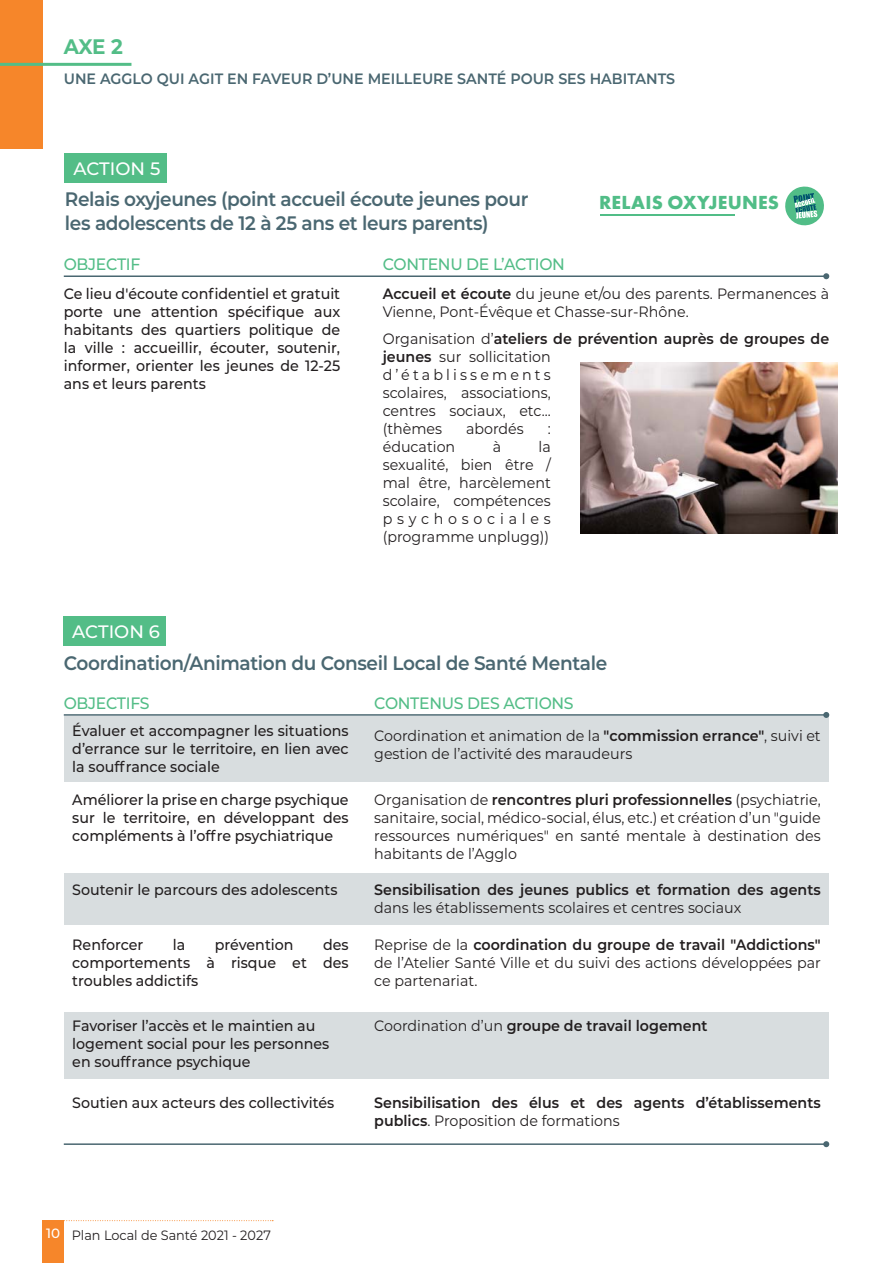
<style>
.page{position:relative;width:893px;height:1263px;background:#fff}
.page>*{position:absolute;margin:0;border:0;box-sizing:border-box;transform-origin:0 0}
.t1{font:700 21px "Montserrat";color:#53bd87;scale:.95 1}
.t2{font:700 19.65px "Futura PT";letter-spacing:.01em;color:#51bd87}
.t3{font:600 19.5px/23.4px "Montserrat";letter-spacing:-.02em;color:#4a6771;scale:.95 1}
.t4{font:500 18px "Montserrat";color:#fff}
.t5{font:500 16.5px "Montserrat";letter-spacing:-.02em;color:#53bd87;scale:.95 1}
.t6{font:15px/18px "Montserrat";color:#231f20;scale:.95 1}
.t7{font:500 15px/18px "Montserrat";color:#231f20;text-align:justify;scale:.95 1}
.t8{font:600 15px/18px "Montserrat";color:#231f20;scale:.95 1}
.t9{font:600 15px "Montserrat";color:#4a6771;scale:.95 1}
.t10{font:13.5px "Montserrat";color:#231f20;scale:.95 1}
.s1{font-weight:600}
.s2{font-weight:400}
</style>
<div class="page">
<div style="left:43px;top:1220px;width:21px;height:43px;background:#f6862a"></div>
<svg style="left:64px;top:1220px;width:209px;height:1px"></svg>
<div style="left:64px;top:716px;width:764px;height:65px;background:#d8dddf"></div>
<div style="left:64px;top:873px;width:764px;height:52px;background:#d8dddf"></div>
<div style="left:64px;top:1012px;width:764px;height:67px;background:#d8dddf"></div>
<div style="left:0;top:0;width:43px;height:149px;background:#f6862a"></div>
<hr style="left:0;top:63px;width:131px;height:3px;background:#53bd87">
<div style="left:65px;top:153px;width:102px;height:30px;background:#53bd87"></div>
<hr style="left:600px;top:215px;width:134px;height:1px;background:#51bd87">
<svg style="left:785px;top:187px;width:39px;height:38px"></svg>
<div style="left:64px;top:617px;width:102px;height:29px;background:#53bd87"></div>
<hr style="left:64px;top:275px;width:762px;height:2px;background:#4a6771">
<svg style="left:823px;top:273px;width:6px;height:6px"></svg>
<hr style="left:64px;top:714px;width:762px;height:2px;background:#4a6771">
<svg style="left:823px;top:712px;width:6px;height:6px"></svg>
<hr style="left:64px;top:1143px;width:762px;height:2px;background:#4a6771">
<svg style="left:823px;top:1141px;width:6px;height:6px"></svg>
<img style="left:580px;top:363px;width:257px;height:171px">
<h1 class="t1" style="left:64px;top:35px;width:64px">AXE 2</h1>
<p class="t9" style="left:64px;top:72px;width:645px">UNE AGGLO QUI AGIT EN FAVEUR D’UNE MEILLEURE SANTÉ POUR SES HABITANTS</p>
<p class="t4" style="left:73px;top:160px;width:88px">ACTION 5</p>
<h3 class="t3" style="left:65px;top:189px;width:489px">Relais oxyjeunes (point accueil écoute jeunes pour les adolescents de 12 à 25 ans et leurs parents)</h3>
<p class="t5" style="left:64px;top:257px;width:82px">OBJECTIF</p>
<p class="t5" style="left:383px;top:257px;width:193px">CONTENU DE L’ACTION</p>
<h2 class="t2" style="left:599px;top:196px;width:181px">RELAIS OXYJEUNES</h2>
<p class="t7" style="left:64px;top:286px;width:292px">Ce lieu d'écoute confidentiel et gratuit porte une attention spécifique aux habitants des quartiers politique de la ville : accueillir, écouter, soutenir, informer, orienter les jeunes de 12-25 ans et leurs parents</p>
<p class="t6" style="left:383px;top:286px;width:471px"><span class="s1">Accueil et écoute</span> du jeune et/ou des parents. Permanences à<br>Vienne, Pont-Évêque et Chasse-sur-Rhône.</p>
<p class="t6" style="left:383px;top:331px;width:471px">Organisation d’<span class="s1">ateliers de prévention auprès de groupes de jeunes</span> sur sollicitation<br>d’établissements<br>scolaires, associations,<br>centres sociaux, etc...<br>(thèmes</p>
<p class="t6" style="left:466px;top:421px;width:62px">abordés</p>
<p class="t6" style="left:548px;top:421px;width:5px">:</p>
<p class="t6" style="left:383px;top:439px;width:178px;text-align:justify;text-indent:156px">la sexualité, bien être / mal être, harcèlement scolaire, compétences psychosociales (programme unplugg))</p>
<p class="t6" style="left:383px;top:439px;width:78px">éducation</p>
<p class="t6" style="left:493px;top:439px;width:10px">à</p>
<p class="t4" style="left:72px;top:623px;width:89px">ACTION 6</p>
<h3 class="t3" style="left:64px;top:652px;width:573px">Coordination/Animation du Conseil Local de Santé Mentale</h3>
<p class="t5" style="left:64px;top:695px;width:92px">OBJECTIFS</p>
<p class="t5" style="left:374px;top:695px;width:211px">CONTENUS DES ACTIONS</p>
<p class="t7" style="left:72px;top:723px;width:292px">Évaluer et accompagner les situations d’errance sur le territoire, en lien avec la souffrance sociale</p>
<p class="t6" style="left:374px;top:728px;width:471px">Coordination et animation de la <span class="s1">"commission errance"</span>, suivi et gestion de l’activité des maraudeurs</p>
<p class="t7" style="left:72px;top:792px;width:292px">Améliorer la prise en charge psychique sur le territoire, en développant des compléments à l’offre psychiatrique</p>
<p class="t7" style="left:72px;top:882px;width:281px">Soutenir le parcours des adolescents</p>
<p class="t7" style="left:72px;top:936px;width:76px">Renforcer</p>
<p class="t7" style="left:173px;top:936px;width:15px">la</p>
<p class="t7" style="left:215px;top:936px;width:84px">prévention</p>
<p class="t7" style="left:72px;top:936px;width:292px;text-indent:251px">des comportements à risque et des troubles addictifs</p>
<p class="t7" style="left:72px;top:1018px;width:272px;text-align:left">Favoriser l’accès et le maintien au logement social pour les personnes en souffrance psychique</p>
<p class="t7" style="left:72px;top:1094px;width:277px">Soutien aux acteurs des collectivités</p>
<p class="t6" style="left:374px;top:792px;width:471px;text-align:justify">Organisation de <span class="s1">rencontres pluri professionnelles</span> (psychiatrie, sanitaire, social, médico-social, élus, etc.) et création d’un "guide ressources numériques" en santé mentale à destination des habitants de l’Agglo</p>
<p class="t8" style="left:374px;top:882px;width:471px">Sensibilisation des jeunes publics et formation des agents</p>
<p class="t6" style="left:374px;top:900px;width:388px">dans les établissements scolaires et centres sociaux</p>
<p class="t6" style="left:374px;top:936px;width:471px;text-align:justify">Reprise de la <span class="s1">coordination du groupe de travail "Addictions" </span>de l’Atelier Santé Ville et du suivi des actions développées par ce partenariat.</p>
<p class="t8" style="left:374px;top:1017px;width:352px"><span class="s2">Coordination d’un</span> groupe de travail logement</p>
<p class="t8" style="left:374px;top:1094px;width:471px">Sensibilisation des élus et des agents d’établissements publics<span class="s2">. Proposition de formations</span></p>
<p class="t10" style="left:46px;top:1229px;width:238px"><sup>10</sup> Plan Local de Santé 2021 - 2027</p>
</div>
